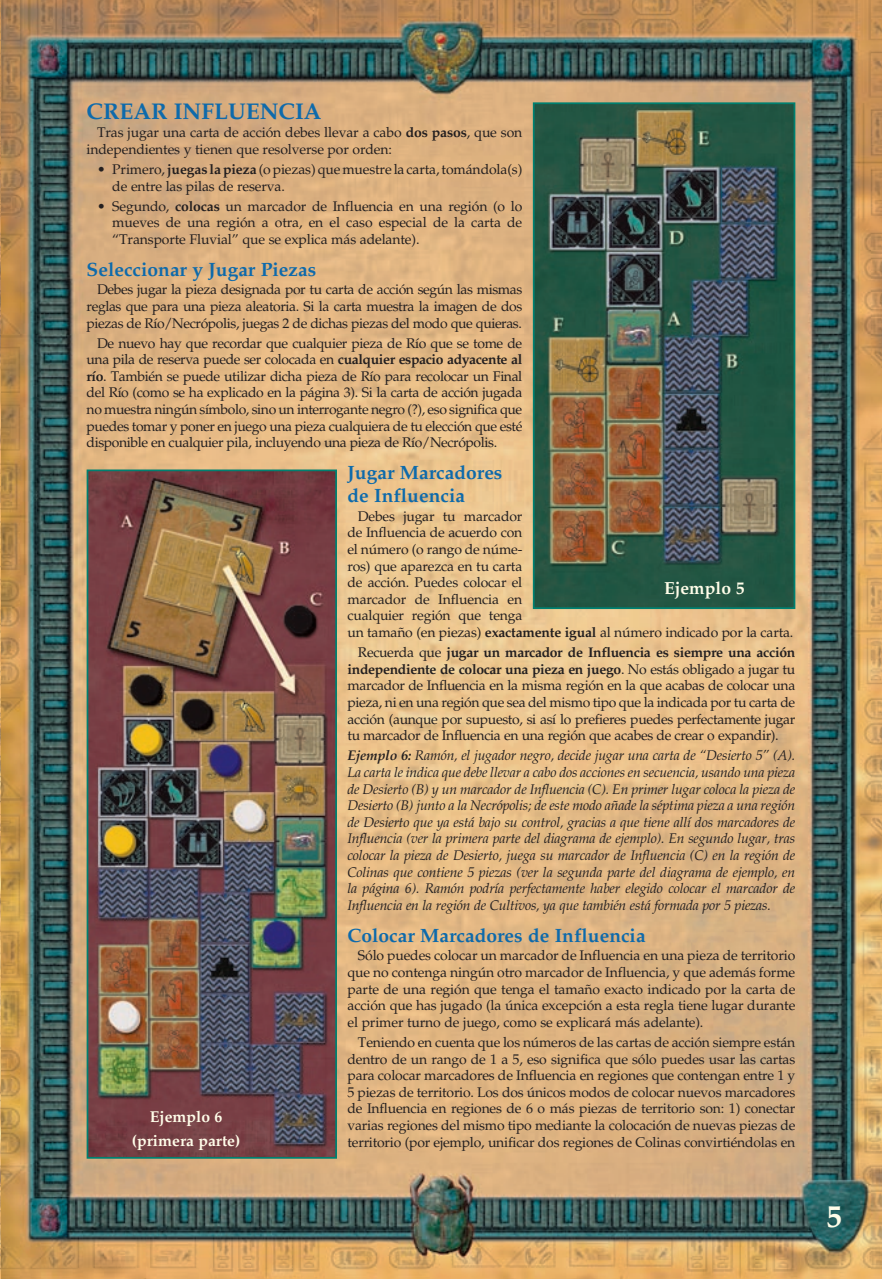
<style>
.page{position:relative;width:882px;height:1279px;background:#fff}
.page>*{position:absolute;margin:0;border:0;box-sizing:border-box;transform-origin:0 0}
.t1{font:700 31.5px "Palatino LT Std";color:#fffde9}
.t2{font:700 22.75px "Palatino LT Std";color:#0e6aab}
.t3{font:700 19.25px/23.1px "Palatino LT Std";color:#0e6aab}
.t4{font:700 17.5px "Palatino LT Std";color:#fffde9}
.t5{font:700 15.75px/23.8px "Palatino LT Std";color:#fffde9;text-align:center}
.t6{font:14px/16.6px "Palatino LT Std";letter-spacing:-.015em;color:#231f20;text-align:justify}
.t7{font:italic 14px/16.6px "Palatino LT Std";letter-spacing:-.015em;color:#231f20;text-align:justify}
.s1{font-weight:700}
</style>
<div class="page">
<img style="left:1px;top:0;width:881px;height:1279px">
<img style="left:536px;top:105px;width:256px;height:501px">
<div style="left:533px;top:102px;width:262px;height:507px;border:2px solid #008070"></div>
<img style="left:90px;top:472px;width:244px;height:684px">
<div style="left:87px;top:469px;width:250px;height:690px;border:2px solid #008070"></div>
<h2 class="t2" style="left:87px;top:98px;width:237px">CREAR INFLUENCIA</h2>
<p class="t6" style="left:87px;top:124px;width:437px;text-indent:10px">Tras jugar una carta de acción debes llevar a cabo <span class="s1">dos pasos</span>, que son independientes y tienen que resolverse por orden:</p>
<p class="t6" style="left:112px;top:161px;width:412px;text-indent:-15px">• Primero, <span class="s1">juegas la pieza</span> (o piezas) que muestre la carta, tomándola(s) de entre las pilas de reserva.</p>
<p class="t6" style="left:112px;top:198px;width:412px;text-indent:-15px">• Segundo, <span class="s1">colocas</span> un marcador de Influencia en una región (o lo mueves de una región a otra, en el caso especial de la carta de “Transporte Fluvial” que se explica más adelante).</p>
<h3 class="t3" style="left:87px;top:258px;width:231px">Seleccionar y Jugar Piezas</h3>
<p class="t6" style="left:87px;top:281px;width:437px;text-indent:10px">Debes jugar la pieza designada por tu carta de acción según las mismas reglas que para una pieza aleatoria. Si la carta muestra la imagen de dos piezas de Río/Necrópolis, juegas 2 de dichas piezas del modo que quieras.</p>
<p class="t6" style="left:87px;top:335px;width:437px;text-indent:10px">De nuevo hay que recordar que cualquier pieza de Río que se tome de una pila de reserva puede ser colocada en <span class="s1">cualquier espacio adyacente al río</span>. También se puede utilizar dicha pieza de Río para recolocar un Final del Río (como se ha explicado en la página 3). Si la carta de acción jugada no muestra ningún símbolo, sino un interrogante negro (?), eso significa que puedes tomar y poner en juego una pieza cualquiera de tu elección que esté disponible en cualquier pila, incluyendo una pieza de Río/Necrópolis.</p>
<h3 class="t3" style="left:347px;top:461px;width:157px">Jugar Marcadores de Influencia</h3>
<p class="t6" style="left:347px;top:508px;width:447px;text-align:left;text-indent:10px">Debes jugar tu marcador<br>de Influencia de acuerdo con<br>el número (o rango de núme-<br>ros) que aparezca en tu carta<br>de acción. Puedes colocar el<br>marcador de Influencia en<br>cualquier región que tenga<br>un tamaño (en piezas) <span class="s1">exactamente igual</span> al número indicado por la carta.</p>
<p class="t6" style="left:347px;top:644px;width:449px;text-indent:10px">Recuerda que <span class="s1">jugar un marcador de Influencia es siempre una acción independiente de colocar una pieza en juego</span>. No estás obligado a jugar tu marcador de Influencia en la misma región en la que acabas de colocar una pieza, ni en una región que sea del mismo tipo que la indicada por tu carta de acción (aunque por supuesto, si así lo prefieres puedes perfectamente jugar tu marcador de Influencia en una región que acabes de crear o expandir).</p>
<p class="t7" style="left:347px;top:748px;width:449px"><span class="s1">Ejemplo 6:</span> Ramón, el jugador negro, decide jugar una carta de “Desierto 5” (A).<br>La carta le indica que debe llevar a cabo dos acciones en secuencia, usando una pieza de Desierto (B) y un marcador de Influencia (C). En primer lugar coloca la pieza de Desierto (B) junto a la Necrópolis; de este modo añade la séptima pieza a una región de Desierto que ya está bajo su control, gracias a que tiene allí dos marcadores de Influencia (ver la primera parte del diagrama de ejemplo). En segundo lugar, tras colocar la pieza de Desierto, juega su marcador de Influencia (C) en la región de Colinas que contiene 5 piezas (ver la segunda parte del diagrama de ejemplo, en la página 6). Ramón podría perfectamente haber elegido colocar el marcador de Influencia en la región de Cultivos, ya que también está formada por 5 piezas.</p>
<h3 class="t3" style="left:347px;top:924px;width:300px">Colocar Marcadores de Influencia</h3>
<p class="t6" style="left:347px;top:947px;width:449px;text-indent:10px">Sólo puedes colocar un marcador de Influencia en una pieza de territorio que no contenga ningún otro marcador de Influencia, y que además forme parte de una región que tenga el tamaño exacto indicado por la carta de acción que has jugado (la única excepción a esta regla tiene lugar durante el primer turno de juego, como se explicará más adelante).</p>
<p class="t6" style="left:347px;top:1034px;width:449px;text-indent:10px">Teniendo en cuenta que los números de las cartas de acción siempre están dentro de un rango de 1 a 5, eso significa que sólo puedes usar las cartas para colocar marcadores de Influencia en regiones que contengan entre 1 y 5 piezas de territorio. Los dos únicos modos de colocar nuevos marcadores de Influencia en regiones de 6 o más piezas de territorio son: 1) conectar varias regiones del mismo tipo mediante la colocación de nuevas piezas de territorio (por ejemplo, unificar dos regiones de Colinas convirtiéndolas en</p>
<p class="t4" style="left:664px;top:578px;width:82px">Ejemplo 5</p>
<p class="t5" style="left:132px;top:1105px;width:110px">Ejemplo 6 (primera parte)</p>
<h1 class="t1" style="left:826px;top:1198px;width:17px">5</h1>
</div>
